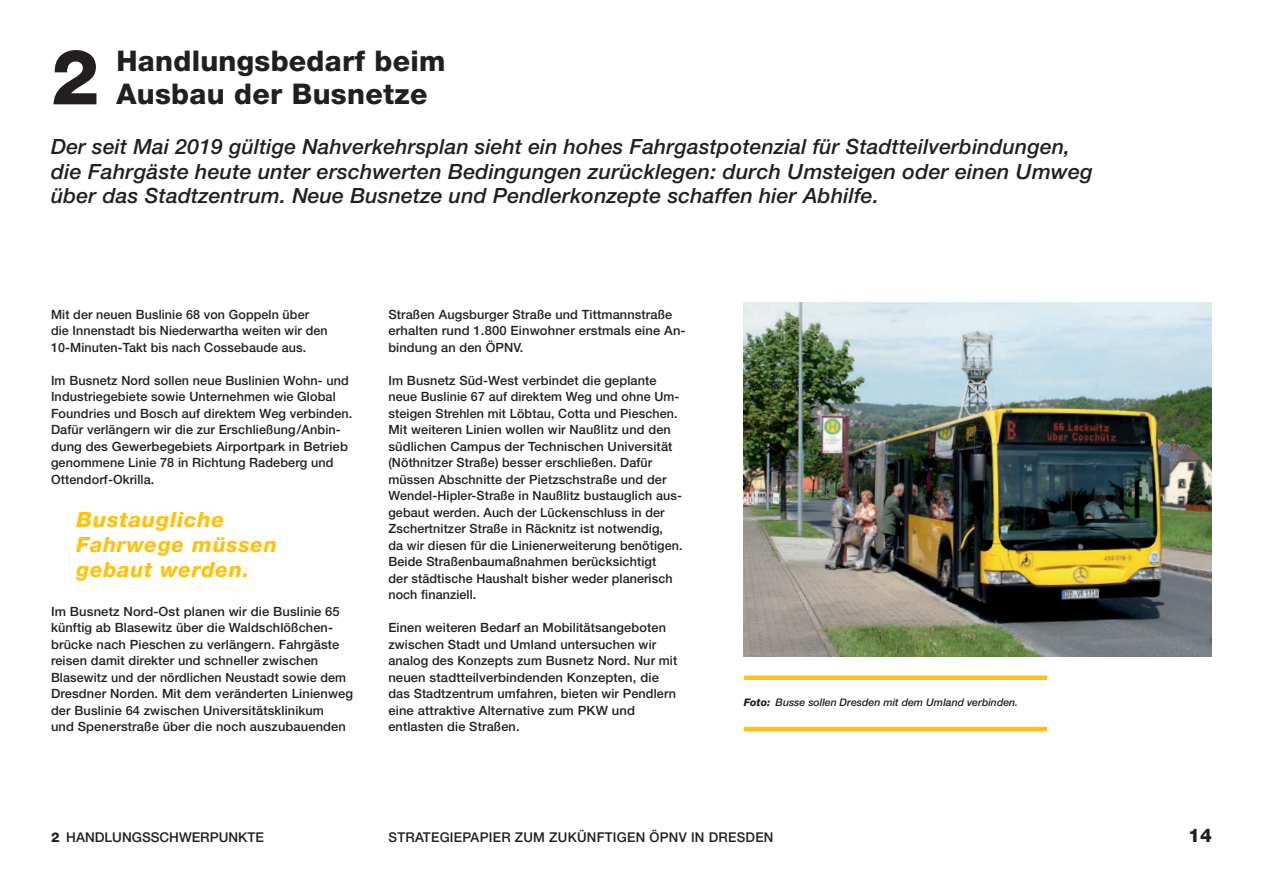
<style>
.page{position:relative;width:1263px;height:893px;background:#fff}
.page>*{position:absolute;margin:0;border:0;box-sizing:border-box;transform-origin:0 0}
.t1{font:800 76.8px "Helvetica Neue";color:#231f20}
.t2{font:800 28.5px "Helvetica Neue";letter-spacing:.01em;color:#231f20}
.t3{font:italic 500 21px/24.8px "Helvetica Neue";letter-spacing:.01em;color:#231f20}
.t4{font:italic 800 21px/24.8px "Helvetica Neue";letter-spacing:.03em;color:#fec210}
.t5{font:800 18.9px "Helvetica Neue";color:#231f20}
.t6{font:500 13.5px "Helvetica Neue";letter-spacing:.02em;color:#231f20}
.t7{font:500 13.5px "Helvetica Neue";color:#231f20}
.t8{font:500 12.75px/16.5px "Helvetica Neue";letter-spacing:.01em;color:#231f20}
.t9{font:italic 500 10.5px "Helvetica Neue";color:#231f20}
.s1{font-weight:800}
</style>
<div class="page">
<div style="left:744px;top:675px;width:303px;height:5px;background:#fec210"></div>
<hr style="left:744px;top:727px;width:303px;height:4px;background:#fec210">
<img style="left:744px;top:302px;width:468px;height:354px">
<h1 class="t1" style="left:51px;top:31px;width:50px">2</h1>
<h2 class="t2" style="left:117px;top:44px;width:331px">Handlungsbedarf beim</h2>
<h2 class="t2" style="left:117px;top:77px;width:312px">Ausbau der Busnetze</h2>
<p class="t3" style="left:51px;top:134px;width:1043px">Der seit Mai 2019 gültige Nahverkehrsplan sieht ein hohes Fahrgastpotenzial für Stadtteilverbindungen, die Fahrgäste heute unter erschwerten Bedingungen zurücklegen: durch Umsteigen oder einen Umweg über das Stadtzentrum. Neue Busnetze und Pendlerkonzepte schaffen hier Abhilfe.</p>
<p class="t8" style="left:51px;top:306px;width:278px">Mit der neuen Buslinie 68 von Goppeln über die Innenstadt bis Niederwartha weiten wir den<br>10-Minuten-Takt bis nach Cossebaude aus.</p>
<p class="t8" style="left:51px;top:372px;width:303px">Im Busnetz Nord sollen neue Buslinien Wohn- und Industriegebiete sowie Unternehmen wie Global Foundries und Bosch auf direktem Weg verbinden.<br>Dafür verlängern wir die zur Erschließung/Anbin&shy;dung des Gewerbegebiets Airportpark in Betrieb genommene Linie 78 in Richtung Radeberg und Ottendorf-Okrilla.</p>
<h3 class="t4" style="left:77px;top:507px;width:202px">Bustaugliche<br>Fahrwege müssen gebaut werden.</h3>
<p class="t8" style="left:51px;top:603px;width:304px">Im Busnetz Nord-Ost planen wir die Buslinie 65 künftig ab Blasewitz über die Waldschlößchen&shy;brücke nach Pieschen zu verlängern. Fahrgäste reisen damit direkter und schneller zwischen Blasewitz und der nördlichen Neustadt sowie dem Dresdner Norden. Mit dem veränderten Linienweg der Buslinie 64 zwischen Universitätsklinikum<br>und Spenerstraße über die noch auszubauenden</p>
<p class="t8" style="left:388px;top:306px;width:299px">Straßen Augsburger Straße und Tittmannstraße erhalten rund 1.800 Einwohner erstmals eine An&shy;bindung an den ÖPNV.</p>
<p class="t8" style="left:388px;top:372px;width:296px">Im Busnetz Süd-West verbindet die geplante neue Buslinie 67 auf direktem Weg und ohne Um&shy;steigen Strehlen mit Löbtau, Cotta und Pieschen.<br>Mit weiteren Linien wollen wir Naußlitz und den südlichen Campus der Technischen Universität (Nöthnitzer Straße) besser erschließen. Dafür müssen Abschnitte der Pietzschstraße und der Wendel-Hipler-Straße in Naußlitz bustauglich aus&shy;gebaut werden. Auch der Lückenschluss in der Zschertnitzer Straße in Räcknitz ist notwendig,<br>da wir diesen für die Linienerweiterung benötigen.<br>Beide Straßenbaumaßnahmen berücksichtigt<br>der städtische Haushalt bisher weder planerisch noch finanziell.</p>
<p class="t8" style="left:388px;top:619px;width:290px">Einen weiteren Bedarf an Mobilitätsangeboten zwischen Stadt und Umland untersuchen wir analog des Konzepts zum Busnetz Nord. Nur mit neuen stadtteilverbindenden Konzepten, die das Stadtzentrum umfahren, bieten wir Pendlern eine attraktive Alternative zum PKW und entlasten die Straßen.</p>
<p class="t9" style="left:744px;top:696px;width:276px"><span class="s1">Foto:</span> Busse sollen Dresden mit dem Umland verbinden.</p>
<p class="t7" style="left:51px;top:829px;width:214px"><span class="s1">2</span> HANDLUNGSSCHWERPUNKTE</p>
<p class="t6" style="left:389px;top:829px;width:386px">STRATEGIEPAPIER ZUM ZUKÜNFTIGEN ÖPNV IN DRESDEN</p>
<h3 class="t5" style="left:1188px;top:824px;width:25px">14</h3>
</div>
